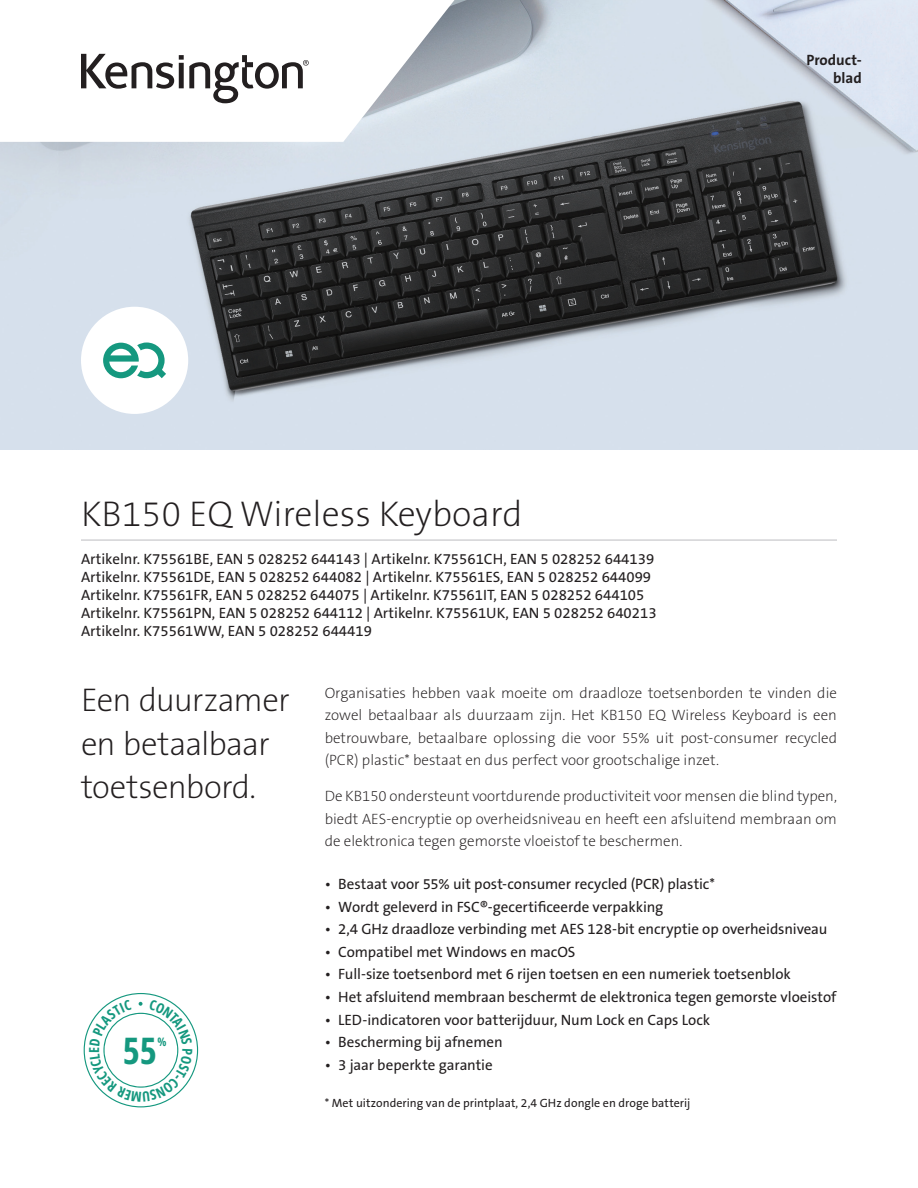
<style>
.page{position:relative;width:918px;height:1188px;background:#fff}
.page>*{position:absolute;margin:0;border:0;box-sizing:border-box;transform-origin:0 0}
.t1{font:36.6px "Open Sans";color:#15987f}
.Product_Name{font:36px "The Sans KENSINGTON2 XL";color:#231f20}
.Product_Headline{font:33px/43.5px "The Sans KENSINGTON2 XL";letter-spacing:-.025em;color:#231f20}
.Part_No__UPC{font:15px "The Sans KENSINGTON5 Rg";color:#231f20}
.Body{font:15px/22.5px "The Sans KENSINGTON2 XL";color:#231f20;text-align:justify}
.Filetype_Header_Blue{font:15px "The Sans KENSINGTON7 Bd";color:#231f20}
.t2{font:13.8px "Open Sans";color:#15987f}
.t3{font:12px "The Sans KENSINGTON5 Rg";letter-spacing:.005em;color:#231f20}
.t4{font:11.7px "Open Sans";color:#15987f}
</style>
<div class="page">
<img style="left:0;top:0;width:918px;height:449px">
<hr style="left:81px;top:540px;width:756px;height:1px;background:#bcbdc0">
<svg style="left:0;top:0;width:454px;height:142px"></svg>
<svg style="left:81px;top:54px;width:228px;height:49px"></svg>
<div style="left:81px;top:307px;width:107px;height:107px;background:#fff;border-radius:50%"></div>
<svg style="left:103px;top:343px;width:63px;height:35px"></svg>
<svg style="left:84px;top:993px;width:114px;height:114px"></svg>
<p class="Filetype_Header_Blue" style="left:806px;top:52px;width:57px">Product-</p>
<p class="Filetype_Header_Blue" style="left:833px;top:70px;width:30px">blad</p>
<h1 class="Product_Name" style="left:81px;top:495px;width:443px">KB150 EQ Wireless Keyboard</h1>
<h2 class="Part_No__UPC" style="left:81px;top:551px;width:575px">Artikelnr. K75561BE, EAN 5 028252 644143 | Artikelnr. K75561CH, EAN 5 028252 644139</h2>
<h2 class="Part_No__UPC" style="left:81px;top:569px;width:572px">Artikelnr. K75561DE, EAN 5 028252 644082 | Artikelnr. K75561ES, EAN 5 028252 644099</h2>
<h2 class="Part_No__UPC" style="left:81px;top:587px;width:565px">Artikelnr. K75561FR, EAN 5 028252 644075 | Artikelnr. K75561IT, EAN 5 028252 644105</h2>
<h2 class="Part_No__UPC" style="left:81px;top:605px;width:577px">Artikelnr. K75561PN, EAN 5 028252 644112 | Artikelnr. K75561UK, EAN 5 028252 640213</h2>
<h2 class="Part_No__UPC" style="left:81px;top:623px;width:292px">Artikelnr. K75561WW, EAN 5 028252 644419</h2>
<h3 class="Product_Headline" style="left:81px;top:679px;width:210px">Een duurzamer en betaalbaar toetsenbord.</h3>
<p class="Body" style="left:325px;top:682px;width:514px">Organisaties hebben vaak moeite om draadloze toetsenborden te vinden die zowel betaalbaar als duurzaam zijn. Het KB150 EQ Wireless Keyboard is een betrouwbare, betaalbare oplossing die voor 55% uit post-consumer recycled (PCR) plastic* bestaat en dus perfect voor grootschalige inzet.</p>
<p class="Body" style="left:325px;top:785px;width:514px">De KB150 ondersteunt voortdurende productiviteit voor mensen die blind typen, biedt AES-encryptie op overheidsniveau en heeft een afsluitend membraan om de elektronica tegen gemorste vloeistof te beschermen.</p>
<p class="t2" style="left:85px;top:1053px;width:8px;rotate:-90deg">E</p>
<h1 class="t1" style="left:123px;top:1026px;width:36px">55</h1>
<p class="t4" style="left:158px;top:1034px;width:11px">%</p>
<p class="Part_No__UPC" style="left:325px;top:876px;width:392px">• Bestaat voor 55% uit post-consumer recycled (PCR) plastic*</p>
<p class="Part_No__UPC" style="left:325px;top:899px;width:340px">• Wordt geleverd in FSC®-gecertificeerde verpakking</p>
<p class="Part_No__UPC" style="left:325px;top:921px;width:504px">• 2,4 GHz draadloze verbinding met AES 128-bit encryptie op overheidsniveau</p>
<p class="Part_No__UPC" style="left:325px;top:944px;width:252px">• Compatibel met Windows en macOS</p>
<p class="Part_No__UPC" style="left:325px;top:966px;width:468px">• Full-size toetsenbord met 6 rijen toetsen en een numeriek toetsenblok</p>
<p class="Part_No__UPC" style="left:325px;top:989px;width:513px">• Het afsluitend membraan beschermt de elektronica tegen gemorste vloeistof</p>
<p class="Part_No__UPC" style="left:325px;top:1012px;width:387px">• LED-indicatoren voor batterijduur, Num Lock en Caps Lock</p>
<p class="Part_No__UPC" style="left:325px;top:1034px;width:180px">• Bescherming bij afnemen</p>
<p class="Part_No__UPC" style="left:325px;top:1057px;width:170px">• 3 jaar beperkte garantie</p>
<p class="t3" style="left:325px;top:1097px;width:367px">* Met uitzondering van de printplaat, 2,4 GHz dongle en droge batterij</p>
</div>
